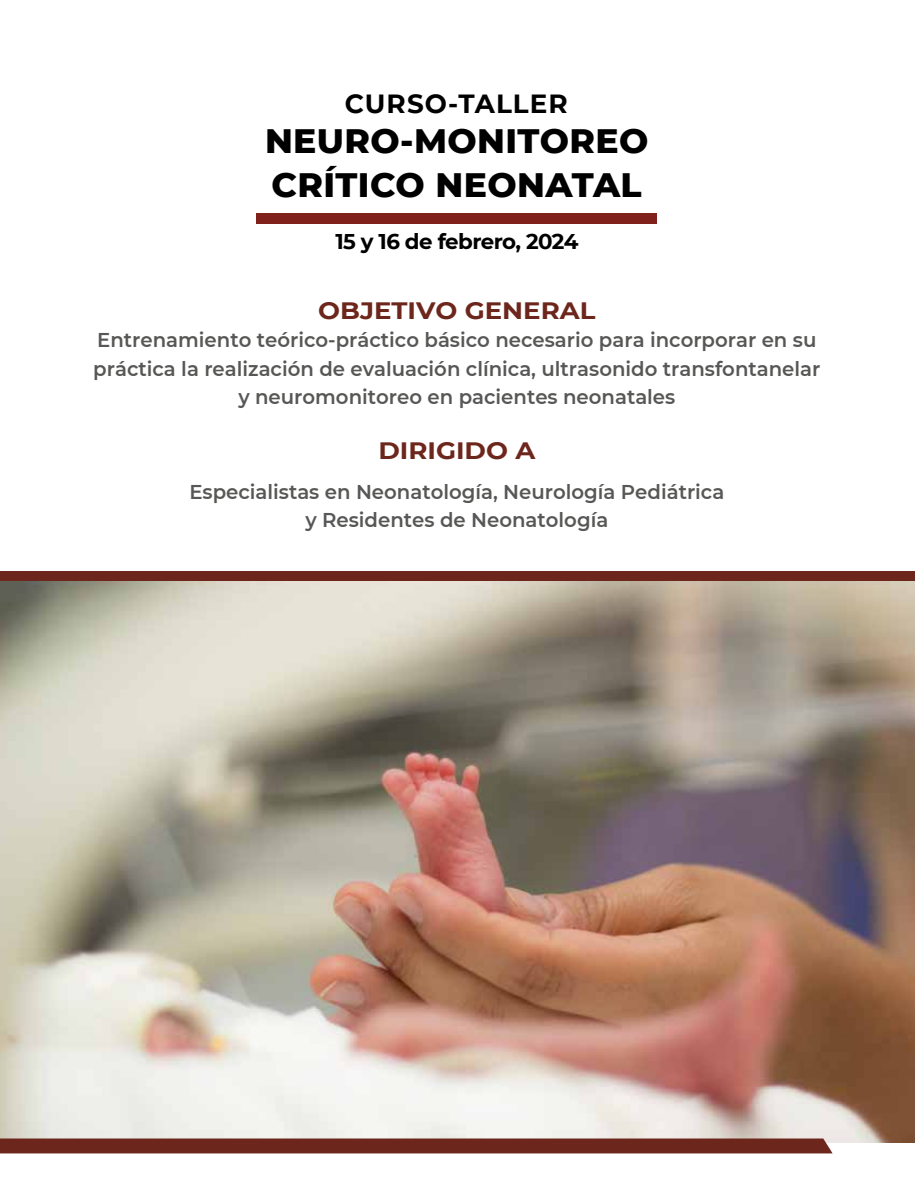
<style>
.page{position:relative;width:915px;height:1191px;background:#fff}
.page>*{position:absolute;margin:0;border:0;box-sizing:border-box;transform-origin:0 0}
.t1{font:800 34.65px/43.3px "Montserrat";letter-spacing:.01em;color:#000}
.t2{font:700 26.25px "Montserrat";letter-spacing:.04em;color:#000}
.t3{font:700 23.7px "Montserrat";color:#6d261c;scale:1.1 1}
.t4{font:700 21.3px "Montserrat";letter-spacing:-.025em;color:#000}
.t5{font:600 19.95px/28.5px "Montserrat";color:#575756;text-align:center}
</style>
<div class="page">
<div style="left:256px;top:213px;width:401px;height:10px;background:#80211c"></div>
<img style="left:0;top:580px;width:914px;height:562px">
<div style="left:0;top:571px;width:914px;height:9px;background:#6d261c"></div>
<svg style="left:0;top:1138px;width:832px;height:15px;background:#712d23"></svg>
<h2 class="t2" style="left:344px;top:85px;width:224px">CURSO-TALLER</h2>
<h1 class="t1" style="left:265px;top:118px;width:384px">NEURO-MONITOREO<br>CRÍTICO NEONATAL</h1>
<p class="t4" style="left:335px;top:226px;width:244px">15 y 16 de febrero, 2024</p>
<p class="t3" style="left:318px;top:293px;width:253px">OBJETIVO GENERAL</p>
<p class="t5" style="left:93px;top:325px;width:728px">Entrenamiento teórico-práctico básico necesario para incorporar en su práctica la realización de evaluación clínica, ultrasonido transfontanelar y neuromonitoreo en pacientes neonatales</p>
<p class="t3" style="left:378px;top:433px;width:144px">DIRIGIDO A</p>
<p class="t5" style="left:189px;top:476px;width:536px">Especialistas en Neonatología, Neurología Pediátrica y Residentes de Neonatología</p>
</div>
